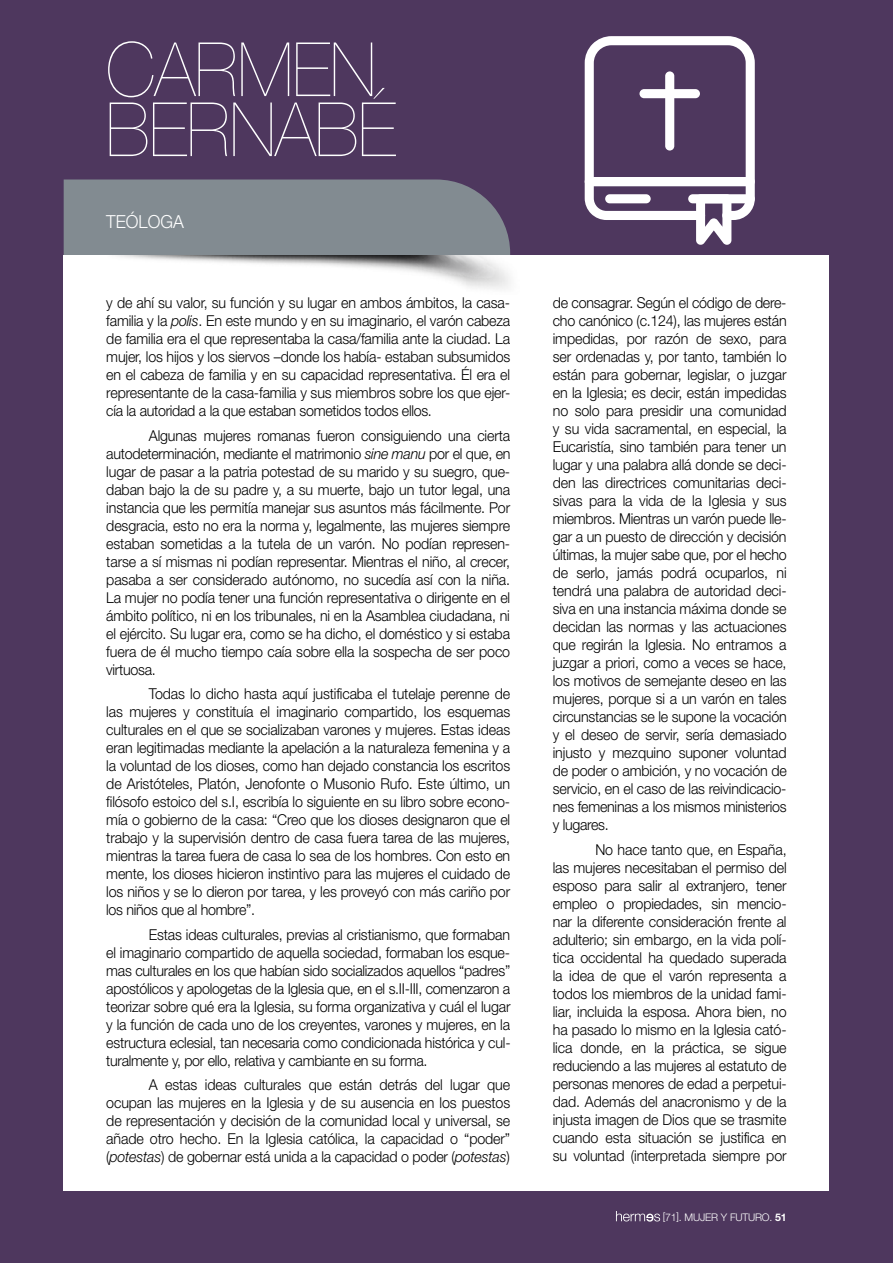
<style>
.page{position:relative;width:893px;height:1263px;background:#4e375e}
.page>*{position:absolute;margin:0;border:0;box-sizing:border-box;transform-origin:0 0}
.t1{font:200 75px/60px "Helvetica Neue LT Std";letter-spacing:-.01em;color:#fff;scale:.95 1}
.t2{font:300 18px "Helvetica Neue LT Std";color:#fff;scale:.95 1}
.t3{font:300 15px/18px "Helvetica Neue LT Std";letter-spacing:-.015em;color:#000;text-align:justify;scale:.95 1}
.t4{font:300 10.5px "Helvetica Neue LT Std";letter-spacing:-.02em;color:#fff}
.s1{font-style:italic}
.s2{font-weight:700}
</style>
<div class="page">
<div style="left:64px;top:179px;width:446px;height:76px;background:#828b91"></div>
<div style="left:64px;top:255px;width:765px;height:936px;background:#fff"></div>
<svg style="left:616px;top:1211px;width:44px;height:10px"></svg>
<img style="left:106px;top:255px;width:414px;height:39px">
<svg style="left:585px;top:36px;width:170px;height:209px"></svg>
<h1 class="t1" style="left:106px;top:39px;width:307px">CARMEN<br>BERNABÉ</h1>
<p class="t2" style="left:106px;top:211px;width:83px">TEÓLOGA</p>
<p class="t3" style="left:106px;top:294px;width:427px">y de ahí su valor, su función y su lugar en ambos ámbitos, la casa&shy;familia y la <span class="s1">polis</span>. En este mundo y en su imaginario, el varón cabeza de familia era el que representaba la casa/familia ante la ciudad. La mujer, los hijos y los siervos –donde los había- estaban subsumidos en el cabeza de familia y en su capacidad representativa. Él era el representante de la casa-familia y sus miembros sobre los que ejer&shy;cía la autoridad a la que estaban sometidos todos ellos.</p>
<p class="t3" style="left:106px;top:426px;width:427px;text-indent:43px">Algunas mujeres romanas fueron consiguiendo una cierta autodeterminación, mediante el matrimonio <span class="s1">sine manu</span> por el que, en lugar de pasar a la patria potestad de su marido y su suegro, que&shy;daban bajo la de su padre y, a su muerte, bajo un tutor legal, una instancia que les permitía manejar sus asuntos más fácilmente. Por desgracia, esto no era la norma y, legalmente, las mujeres siempre estaban sometidas a la tutela de un varón. No podían represen&shy;tarse a sí mismas ni podían representar. Mientras el niño, al crecer, pasaba a ser considerado autónomo, no sucedía así con la niña.<br>La mujer no podía tener una función representativa o dirigente en el ámbito político, ni en los tribunales, ni en la Asamblea ciudadana, ni el ejército. Su lugar era, como se ha dicho, el doméstico y si estaba fuera de él mucho tiempo caía sobre ella la sospecha de ser poco virtuosa.</p>
<p class="t3" style="left:106px;top:684px;width:427px;text-indent:43px">Todas lo dicho hasta aquí justificaba el tutelaje perenne de las mujeres y constituía el imaginario compartido, los esquemas culturales en el que se socializaban varones y mujeres. Estas ideas eran legitimadas mediante la apelación a la naturaleza femenina y a la voluntad de los dioses, como han dejado constancia los escritos de Aristóteles, Platón, Jenofonte o Musonio Rufo. Este último, un filósofo estoico del s.I, escribía lo siguiente en su libro sobre econo&shy;mía o gobierno de la casa: “Creo que los dioses designaron que el trabajo y la supervisión dentro de casa fuera tarea de las mujeres, mientras la tarea fuera de casa lo sea de los hombres. Con esto en mente, los dioses hicieron instintivo para las mujeres el cuidado de los niños y se lo dieron por tarea, y les proveyó con más cariño por los niños que al hombre”.</p>
<p class="t3" style="left:106px;top:925px;width:427px;text-indent:43px">Estas ideas culturales, previas al cristianismo, que formaban el imaginario compartido de aquella sociedad, formaban los esque&shy;mas culturales en los que habían sido socializados aquellos “padres” apostólicos y apologetas de la Iglesia que, en el s.II-III, comenzaron a teorizar sobre qué era la Iglesia, su forma organizativa y cuál el lugar y la función de cada uno de los creyentes, varones y mujeres, en la estructura eclesial, tan necesaria como condicionada histórica y cul&shy;turalmente y, por ello, relativa y cambiante en su forma.</p>
<p class="t3" style="left:106px;top:1075px;width:427px;text-indent:43px">A estas ideas culturales que están detrás del lugar que ocupan las mujeres en la Iglesia y de su ausencia en los puestos de representación y decisión de la comunidad local y universal, se añade otro hecho. En la Iglesia católica, la capacidad o “poder” (<span class="s1">potestas</span>) de gobernar está unida a la capacidad o poder (<span class="s1">potestas</span>)</p>
<p class="t3" style="left:553px;top:294px;width:248px">de consagrar. Según el código de dere&shy;cho canónico (c.124), las mujeres están impedidas, por razón de sexo, para ser ordenadas y, por tanto, también lo están para gobernar, legislar, o juzgar en la Iglesia; es decir, están impedidas no solo para presidir una comunidad y su vida sacramental, en especial, la Eucaristía, sino también para tener un lugar y una palabra allá donde se deci&shy;den las directrices comunitarias deci&shy;sivas para la vida de la Iglesia y sus miembros. Mientras un varón puede lle&shy;gar a un puesto de dirección y decisión últimas, la mujer sabe que, por el hecho de serlo, jamás podrá ocuparlos, ni tendrá una palabra de autoridad deci&shy;siva en una instancia máxima donde se decidan las normas y las actuaciones que regirán la Iglesia. No entramos a juzgar a priori, como a veces se hace, los motivos de semejante deseo en las mujeres, porque si a un varón en tales circunstancias se le supone la vocación y el deseo de servir, sería demasiado injusto y mezquino suponer voluntad de poder o ambición, y no vocación de servicio, en el caso de las reivindicacio&shy;nes femeninas a los mismos ministerios y lugares.</p>
<p class="t3" style="left:553px;top:840px;width:248px;text-indent:43px">No hace tanto que, en España, las mujeres necesitaban el permiso del esposo para salir al extranjero, tener empleo o propiedades, sin mencio&shy;nar la diferente consideración frente al adulterio; sin embargo, en la vida polí&shy;tica occidental ha quedado superada la idea de que el varón representa a todos los miembros de la unidad fami&shy;liar, incluida la esposa. Ahora bien, no ha pasado lo mismo en la Iglesia cató&shy;lica donde, en la práctica, se sigue reduciendo a las mujeres al estatuto de personas menores de edad a perpetui&shy;dad. Además del anacronismo y de la injusta imagen de Dios que se trasmite cuando esta situación se justifica en su voluntad (interpretada siempre por</p>
<p class="t4" style="left:663px;top:1211px;width:125px">[71]. MUJER Y FUTURO. <span class="s2">51</span></p>
</div>
